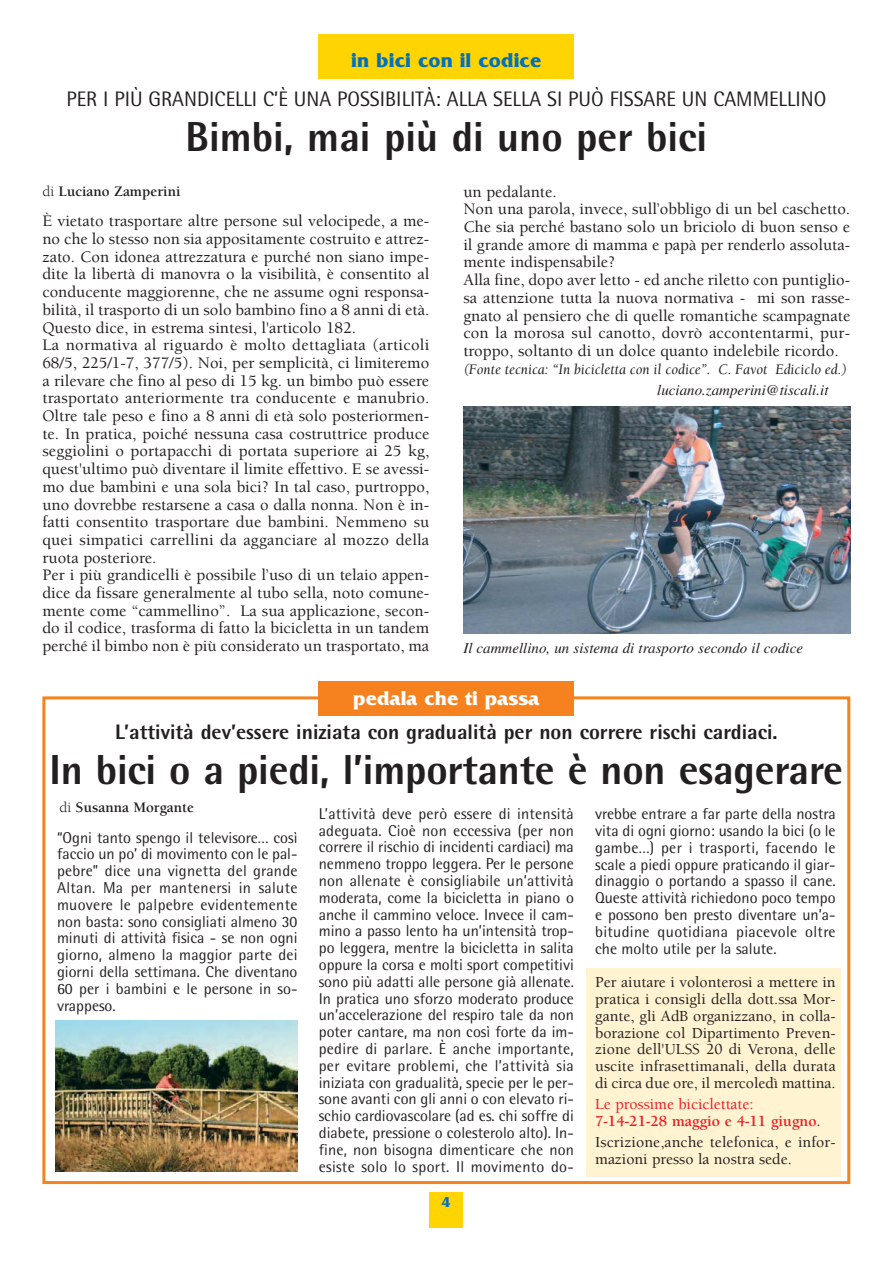
<style>
.page{position:relative;width:893px;height:1263px;background:#fff}
.page>*{position:absolute;margin:0;border:0;box-sizing:border-box;transform-origin:0 0}
.t1{font:800 42px "Rotis Semi Sans";letter-spacing:-.005em;color:#231f20}
.t2{font:800 21px "Rotis Semi Sans";color:#231f20}
.t3{font:21px "Rotis Semi Sans";color:#231f20}
.t4{font:700 21px "Friz Quadrata";color:#0071bc}
.t5{font:700 21px "Friz Quadrata";color:#fff}
.t6{font:500 16.5px/17.7px "Berkeley";color:#231f20}
.t7{font:15.75px/16.8px "Rotis Semi Sans";letter-spacing:.005em;color:#231f20;text-align:justify}
.t8{font:500 15.75px/16.8px "Berkeley";color:#231f20;text-align:justify}
.t9{font:700 15.75px "Berkeley";color:#ed1c24}
.t10{font:500 15.75px "Berkeley";color:#ed1c24}
.t11{font:italic 15px "Times";color:#231f20}
.t12{font:italic 15px "Berkeley";color:#231f20;scale:.96 1}
.t13{font:700 15px "Berkeley";color:#231f20}
.t14{font:700 15px "Friz Quadrata";color:#0071bc}
.s1{font-weight:400}
</style>
<div class="page">
<div style="left:429px;top:1193px;width:34px;height:35px;background:#ffd400"></div>
<div style="left:319px;top:35px;width:255px;height:44px;background:#ffd400"></div>
<div style="left:587px;top:968px;width:254px;height:209px;background:#fff3d1"></div>
<div style="left:42px;top:696px;width:808px;height:488px;border:3px solid #f5821f"></div>
<div style="left:319px;top:682px;width:255px;height:34px;background:#f5821f"></div>
<img style="left:56px;top:1021px;width:241px;height:151px">
<img style="left:463px;top:407px;width:387px;height:227px">
<p class="t4" style="left:351px;top:53px;width:192px">in bici con il codice</p>
<p class="t3" style="left:66px;top:91px;width:761px">PER I PIÙ GRANDICELLI C’È UNA POSSIBILITÀ: ALLA SELLA SI PUÒ FISSARE UN CAMMELLINO</p>
<h1 class="t1" style="left:185px;top:122px;width:523px">Bimbi, mai più di uno per bici</h1>
<p class="t13" style="left:42px;top:185px;width:140px"><span class="s1">di</span> Luciano Zamperini</p>
<p class="t6" style="left:42px;top:214px;width:388px">È vietato trasportare altre persone sul velocipede, a me&shy;no che lo stesso non sia appositamente costruito e attrez&shy;zato. Con idonea attrezzatura e purché non siano impe&shy;dite la libertà di manovra o la visibilità, è consentito al conducente maggiorenne, che ne assume ogni responsa&shy;bilità, il trasporto di un solo bambino fino a 8 anni di età.<br>Questo dice, in estrema sintesi, l'articolo 182.<br>La normativa al riguardo è molto dettagliata (articoli 68/5, 225/1-7, 377/5). Noi, per semplicità, ci limiteremo a rilevare che fino al peso di 15 kg. un bimbo può essere trasportato anteriormente tra conducente e manubrio.<br>Oltre tale peso e fino a 8 anni di età solo posteriormen&shy;te. In pratica, poiché nessuna casa costruttrice produce seggiolini o portapacchi di portata superiore ai 25 kg, quest'ultimo può diventare il limite effettivo. E se avessi&shy;mo due bambini e una sola bici? In tal caso, purtroppo, uno dovrebbe restarsene a casa o dalla nonna. Non è in&shy;fatti consentito trasportare due bambini. Nemmeno su quei simpatici carrellini da agganciare al mozzo della ruota posteriore.<br>Per i più grandicelli è possibile l’uso di un telaio appen&shy;dice da fissare generalmente al tubo sella, noto comune&shy;mente come “cammellino”. La sua applicazione, secon&shy;do il codice, trasforma di fatto la bicicletta in un tandem perché il bimbo non è più considerato un trasportato, ma</p>
<p class="t6" style="left:463px;top:184px;width:388px">un pedalante.<br>Non una parola, invece, sull’obbligo di un bel caschetto.<br>Che sia perché bastano solo un briciolo di buon senso e il grande amore di mamma e papà per renderlo assoluta&shy;mente indispensabile?<br>Alla fine, dopo aver letto - ed anche riletto con puntiglio&shy;sa attenzione tutta la nuova normativa - mi son rasse&shy;gnato al pensiero che di quelle romantiche scampagnate con la morosa sul canotto, dovrò accontentarmi, pur&shy;troppo, soltanto di un dolce quanto indelebile ricordo.</p>
<p class="t12" style="left:463px;top:363px;width:401px">(Fonte tecnica: “In bicicletta con il codice”. C. Favot Ediciclo ed.)</p>
<p class="t11" style="left:657px;top:384px;width:173px">luciano.zamperini@tiscali.it</p>
<p class="t11" style="left:463px;top:642px;width:341px">Il cammellino, un sistema di trasporto secondo il codice</p>
<p class="t5" style="left:353px;top:691px;width:188px">pedala che ti passa</p>
<p class="t2" style="left:115px;top:725px;width:664px">L’attività dev’essere iniziata con gradualità per non correre rischi cardiaci.</p>
<h1 class="t1" style="left:50px;top:755px;width:795px">In bici o a piedi, l’importante è non esagerare</h1>
<p class="t13" style="left:59px;top:801px;width:136px"><span class="s1">di</span> Susanna Morgante</p>
<p class="t7" style="left:57px;top:830px;width:242px">“Ogni tanto spengo il televisore… così faccio un po’ di movimento con le pal&shy;pebre” dice una vignetta del grande Altan. Ma per mantenersi in salute muovere le palpebre evidentemente non basta: sono consigliati almeno 30 minuti di attività fisica - se non ogni giorno, almeno la maggior parte dei giorni della settimana. Che diventano 60 per i bambini e le persone in so&shy;vrappeso.</p>
<p class="t7" style="left:319px;top:807px;width:257px">L’attività deve però essere di intensità adeguata. Cioè non eccessiva (per non correre il rischio di incidenti cardiaci) ma nemmeno troppo leggera. Per le persone non allenate è consigliabile un’attività moderata, come la bicicletta in piano o anche il cammino veloce. Invece il cam&shy;mino a passo lento ha un’intensità trop&shy;po leggera, mentre la bicicletta in salita oppure la corsa e molti sport competitivi sono più adatti alle persone già allenate.<br>In pratica uno sforzo moderato produce un’accelerazione del respiro tale da non poter cantare, ma non così forte da im&shy;pedire di parlare. È anche importante, per evitare problemi, che l’attività sia iniziata con gradualità, specie per le per&shy;sone avanti con gli anni o con elevato ri&shy;schio cardiovascolare (ad es. chi soffre di diabete, pressione o colesterolo alto). In&shy;fine, non bisogna dimenticare che non esiste solo lo sport. Il movimento do-</p>
<p class="t7" style="left:595px;top:807px;width:242px">vrebbe entrare a far parte della nostra vita di ogni giorno: usando la bici (o le gambe…) per i trasporti, facendo le scale a piedi oppure praticando il giar&shy;dinaggio o portando a spasso il cane.<br>Queste attività richiedono poco tempo e possono ben presto diventare un’a&shy;bitudine quotidiana piacevole oltre che molto utile per la salute.</p>
<p class="t8" style="left:595px;top:975px;width:242px">Per aiutare i volonterosi a mettere in pratica i consigli della dott.ssa Mor&shy;gante, gli AdB organizzano, in colla&shy;borazione col Dipartimento Preven&shy;zione dell'ULSS 20 di Verona, delle uscite infrasettimanali, della durata di circa due ore, il mercoledì mattina.</p>
<p class="t10" style="left:595px;top:1098px;width:160px">Le prossime biciclettate:</p>
<p class="t9" style="left:595px;top:1115px;width:227px">7-14-21-28 maggio e 4-11 giugno.</p>
<p class="t8" style="left:595px;top:1135px;width:242px">Iscrizione,anche telefonica, e infor&shy;mazioni presso la nostra sede.</p>
<p class="t14" style="left:442px;top:1197px;width:10px">4</p>
</div>
